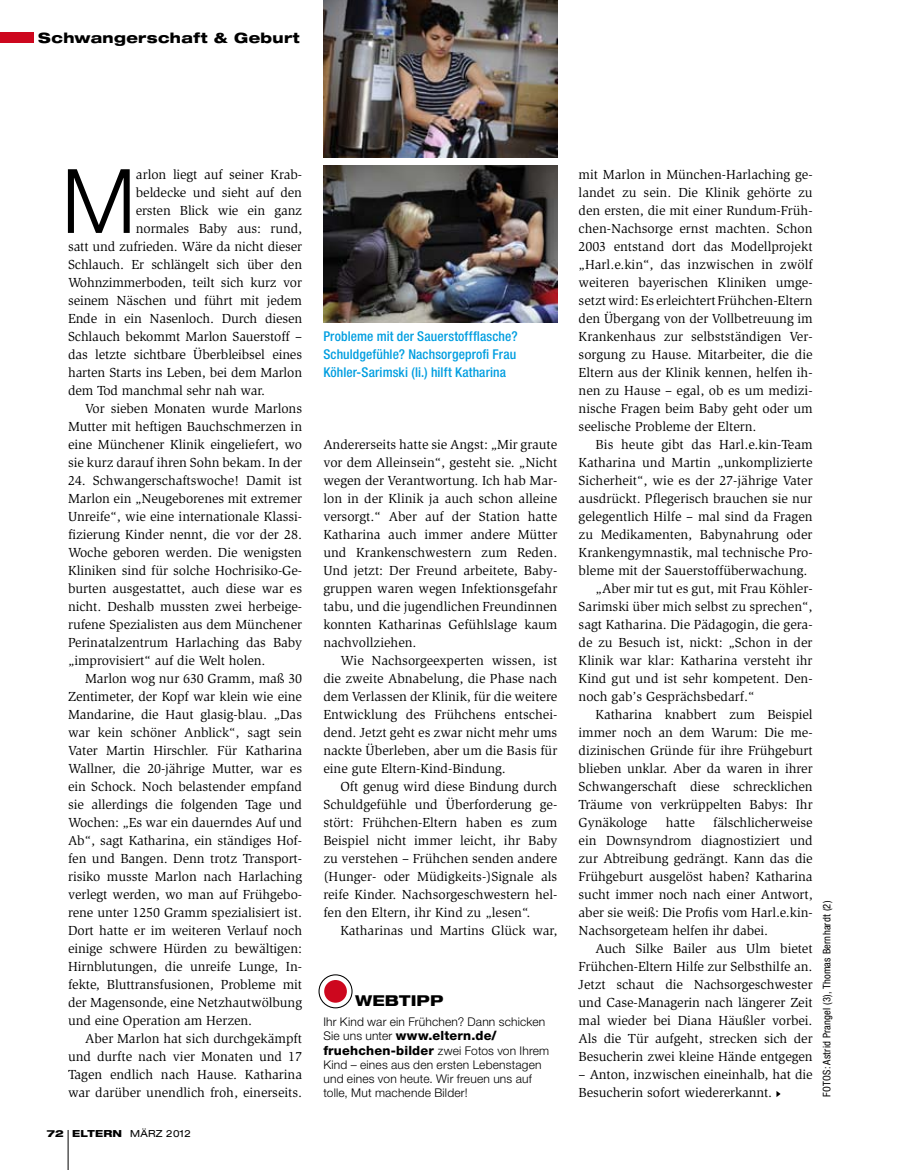
<style>
.page{position:relative;width:902px;height:1170px;background:#fff}
.page>*{position:absolute;margin:0;border:0;box-sizing:border-box;transform-origin:0 0}
.t1{font:300 89.1px "Helvetica Neue LT";color:#000}
.t2{font:800 expanded 15px "Helvetica Neue LT";letter-spacing:.01em;color:#000}
.t3{font:800 expanded 14.25px "Helvetica Neue LT";letter-spacing:.025em;color:#000}
.t4{font:13.5px/18px "Slimbach LT";letter-spacing:-.005em;color:#000;text-align:justify}
.t5{font:500 condensed 13.5px/18px "Helvetica Neue LT";letter-spacing:.01em;color:#009ee0;text-align:justify}
.t6{font:800 12.75px "Helvetica Neue LT";letter-spacing:.015em;color:#000}
.t7{font:300 12px/14.2px "Helvetica Neue LT";letter-spacing:.015em;color:#000}
.t8{font:condensed 10.5px "Helvetica Neue LT";letter-spacing:.02em;color:#000}
.t9{font:800 expanded 9.75px "Helvetica Neue LT";letter-spacing:.03em;color:#000}
.t10{font:expanded 9.75px "Helvetica Neue LT";letter-spacing:.03em;color:#000}
.s1{font-weight:300;font-size:12px}
.s2{font-weight:800;font-size:12.75px}
</style>
<div class="page">
<img style="left:323px;top:0;width:234px;height:157px">
<img style="left:323px;top:165px;width:234px;height:158px">
<hr style="left:68px;top:1129px;width:1px;height:40px;background:#000">
<svg style="left:776px;top:1091px;width:4px;height:5px"></svg>
<div style="left:318px;top:974px;width:34px;height:34px;border:1px solid #000;border-radius:50%"></div>
<div style="left:324px;top:979px;width:23px;height:23px;background:#cd071e;border-radius:50%"></div>
<div style="left:0;top:32px;width:34px;height:11px;background:#cd071e"></div>
<p class="t3" style="left:38px;top:28px;width:263px">Schwangerschaft &amp; Geburt</p>
<h1 class="t1" style="left:62px;top:147px;width:76px">M</h1>
<p class="t4" style="left:136px;top:165px;width:168px">arlon liegt auf seiner Krab-</p>
<p class="t4" style="left:136px;top:183px;width:168px">beldecke und sieht auf den</p>
<p class="t4" style="left:136px;top:201px;width:168px">ersten Blick wie ein ganz</p>
<p class="t4" style="left:136px;top:219px;width:168px">normales Baby aus: rund,</p>
<p class="t4" style="left:68px;top:237px;width:235px">satt und zufrieden. Wäre da nicht dieser</p>
<p class="t4" style="left:68px;top:255px;width:235px">Schlauch. Er schlängelt sich über den</p>
<p class="t4" style="left:68px;top:273px;width:235px">Wohnzimmerboden, teilt sich kurz vor</p>
<p class="t4" style="left:68px;top:291px;width:235px">seinem Näschen und führt mit jedem</p>
<p class="t4" style="left:68px;top:309px;width:235px">Ende in ein Nasenloch. Durch diesen</p>
<p class="t4" style="left:68px;top:327px;width:235px">Schlauch bekommt Marlon Sauerstoff –</p>
<p class="t4" style="left:68px;top:345px;width:235px">das letzte sichtbare Überbleibsel eines</p>
<p class="t4" style="left:68px;top:363px;width:235px">harten Starts ins Leben, bei dem Marlon</p>
<p class="t4" style="left:68px;top:381px;width:198px">dem Tod manchmal sehr nah war.</p>
<p class="t4" style="left:85px;top:399px;width:218px">Vor sieben Monaten wurde Marlons</p>
<p class="t4" style="left:68px;top:417px;width:235px">Mutter mit heftigen Bauchschmerzen in</p>
<p class="t4" style="left:68px;top:435px;width:235px">eine Münchener Klinik eingeliefert, wo</p>
<p class="t4" style="left:68px;top:453px;width:235px">sie kurz darauf ihren Sohn bekam. In der</p>
<p class="t4" style="left:68px;top:471px;width:235px">24. Schwangerschaftswoche! Damit ist Marlon ein „Neugeborenes mit extremer Unreife“, wie eine internationale Klassi&shy;fizierung Kinder nennt, die vor der 28.<br>Woche geboren werden. Die wenigsten Kliniken sind für solche Hochrisiko-Ge&shy;burten ausgestattet, auch diese war es nicht. Deshalb mussten zwei herbeige&shy;rufene Spezialisten aus dem Münchener Perinatalzentrum Harlaching das Baby „improvisiert“ auf die Welt holen.</p>
<p class="t4" style="left:68px;top:669px;width:235px;text-indent:17px">Marlon wog nur 630 Gramm, maß 30<br>Zentimeter, der Kopf war klein wie eine Mandarine, die Haut glasig-blau. „Das war kein schöner Anblick“, sagt sein Vater Martin Hirschler. Für Katharina Wallner, die 20-jährige Mutter, war es ein Schock. Noch belastender empfand sie allerdings die folgenden Tage und Wochen: „Es war ein dauerndes Auf und Ab“, sagt Katharina, ein ständiges Hof&shy;fen und Bangen. Denn trotz Transport&shy;risiko musste Marlon nach Harlaching verlegt werden, wo man auf Frühgebo&shy;rene unter 1250 Gramm spezialisiert ist.<br>Dort hatte er im weiteren Verlauf noch einige schwere Hürden zu bewältigen:<br>Hirnblutungen, die unreife Lunge, In&shy;fekte, Bluttransfusionen, Probleme mit der Magensonde, eine Netzhautwölbung und eine Operation am Herzen.</p>
<p class="t4" style="left:68px;top:1029px;width:235px;text-indent:17px">Aber Marlon hat sich durchgekämpft und durfte nach vier Monaten und 17<br>Tagen endlich nach Hause. Katharina war darüber unendlich froh, einerseits.</p>
<p class="t9" style="left:47px;top:1127px;width:67px">72 ELTERN</p>
<p class="t10" style="left:130px;top:1127px;width:62px">März 2012</p>
<p class="t5" style="left:323px;top:327px;width:196px">Probleme mit der Sauerstoffflasche?<br>Schuldgefühle? Nachsorgeprofi Frau Köhler-Sarimski (li.) hilft Katharina</p>
<p class="t4" style="left:323px;top:435px;width:235px">Andererseits hatte sie Angst: „Mir graute vor dem Alleinsein“, gesteht sie. „Nicht wegen der Verantwortung. Ich hab Mar&shy;lon in der Klinik ja auch schon alleine versorgt.“ Aber auf der Station hatte Katharina auch immer andere Mütter und Krankenschwestern zum Reden.<br>Und jetzt: Der Freund arbeitete, Baby&shy;gruppen waren wegen Infektionsgefahr tabu, und die jugendlichen Freundinnen konnten Katharinas Gefühlslage kaum nachvollziehen.</p>
<p class="t4" style="left:323px;top:651px;width:235px;text-indent:17px">Wie Nachsorgeexperten wissen, ist die zweite Abnabelung, die Phase nach dem Verlassen der Klinik, für die weitere Entwicklung des Frühchens entschei&shy;dend. Jetzt geht es zwar nicht mehr ums nackte Überleben, aber um die Basis für eine gute Eltern-Kind-Bindung.</p>
<p class="t4" style="left:323px;top:777px;width:235px;text-indent:17px">Oft genug wird diese Bindung durch Schuldgefühle und Überforderung ge&shy;stört: Frühchen-Eltern haben es zum Beispiel nicht immer leicht, ihr Baby zu verstehen – Frühchen senden andere (Hunger- oder Müdigkeits-)Signale als reife Kinder. Nachsorgeschwestern hel&shy;fen den Eltern, ihr Kind zu „lesen“.</p>
<p class="t4" style="left:340px;top:921px;width:218px">Katharinas und Martins Glück war,</p>
<p class="t2" style="left:355px;top:991px;width:90px">WEBTIPP</p>
<p class="t7" style="left:323px;top:1014px;width:223px">Ihr Kind war ein Frühchen? Dann schicken</p>
<p class="t6" style="left:323px;top:1028px;width:175px"><span class="s1">Sie uns unter</span> www.eltern.de/</p>
<p class="t7" style="left:323px;top:1042px;width:227px"><span class="s2">fruehchen-bilder</span> zwei Fotos von Ihrem Kind – eines aus den ersten Lebenstagen und eines von heute. Wir freuen uns auf tolle, Mut machende Bilder!</p>
<p class="t4" style="left:578px;top:165px;width:235px">mit Marlon in München-Harlaching ge&shy;landet zu sein. Die Klinik gehörte zu den ersten, die mit einer Rundum-Früh&shy;chen-Nachsorge ernst machten. Schon 2003 entstand dort das Modellprojekt „Harl.e.kin“, das inzwischen in zwölf weiteren bayerischen Kliniken umge&shy;setzt wird: Es erleichtert Frühchen-Eltern den Übergang von der Vollbetreuung im Krankenhaus zur selbstständigen Ver&shy;sorgung zu Hause. Mitarbeiter, die die Eltern aus der Klinik kennen, helfen ih&shy;nen zu Hause – egal, ob es um medizi&shy;nische Fragen beim Baby geht oder um seelische Probleme der Eltern.</p>
<p class="t4" style="left:595px;top:435px;width:218px">Bis heute gibt das Harl.e.kin-Team</p>
<p class="t4" style="left:578px;top:453px;width:235px">Katharina und Martin „unkomplizierte</p>
<p class="t4" style="left:578px;top:471px;width:235px">Sicherheit“, wie es der 27-jährige Vater</p>
<p class="t4" style="left:578px;top:489px;width:235px">ausdrückt. Pflegerisch brauchen sie nur</p>
<p class="t4" style="left:578px;top:507px;width:235px">gelegentlich Hilfe – mal sind da Fragen</p>
<p class="t4" style="left:578px;top:525px;width:235px">zu Medikamenten, Babynahrung oder</p>
<p class="t4" style="left:578px;top:543px;width:235px">Krankengymnastik, mal technische Pro-</p>
<p class="t4" style="left:578px;top:561px;width:230px">bleme mit der Sauerstoffüberwachung.</p>
<p class="t4" style="left:595px;top:579px;width:218px">„Aber mir tut es gut, mit Frau Köhler-</p>
<p class="t4" style="left:578px;top:597px;width:235px">Sarimski über mich selbst zu sprechen“,</p>
<p class="t4" style="left:578px;top:615px;width:235px">sagt Katharina. Die Pädagogin, die gera-</p>
<p class="t4" style="left:578px;top:633px;width:235px">de zu Besuch ist, nickt: „Schon in der</p>
<p class="t4" style="left:578px;top:651px;width:235px">Klinik war klar: Katharina versteht ihr</p>
<p class="t4" style="left:578px;top:669px;width:235px">Kind gut und ist sehr kompetent. Den-</p>
<p class="t4" style="left:578px;top:687px;width:177px">noch gab’s Gesprächsbedarf.“</p>
<p class="t4" style="left:595px;top:705px;width:218px">Katharina knabbert zum Beispiel</p>
<p class="t4" style="left:578px;top:723px;width:235px">immer noch an dem Warum: Die me-</p>
<p class="t4" style="left:578px;top:741px;width:235px">dizinischen Gründe für ihre Frühgeburt</p>
<p class="t4" style="left:578px;top:759px;width:235px">blieben unklar. Aber da waren in ihrer</p>
<p class="t4" style="left:578px;top:777px;width:235px">Schwangerschaft diese schrecklichen</p>
<p class="t4" style="left:578px;top:795px;width:235px">Träume von verkrüppelten Babys: Ihr</p>
<p class="t4" style="left:578px;top:813px;width:70px">Gynäkologe</p>
<p class="t4" style="left:665px;top:813px;width:31px">hatte</p>
<p class="t4" style="left:578px;top:813px;width:235px;text-indent:135px">fälschlicherweise ein Downsyndrom diagnostiziert und zur Abtreibung gedrängt. Kann das die Frühgeburt ausgelöst haben? Katharina sucht immer noch nach einer Antwort, aber sie weiß: Die Profis vom Harl.e.kin-Nachsorgeteam helfen ihr dabei.</p>
<p class="t4" style="left:578px;top:939px;width:235px;text-indent:17px">Auch Silke Bailer aus Ulm bietet Frühchen-Eltern Hilfe zur Selbsthilfe an.<br>Jetzt schaut die Nachsorgeschwester und Case-Managerin nach längerer Zeit mal wieder bei Diana Häußler vorbei.<br>Als die Tür aufgeht, strecken sich der Besucherin zwei kleine Hände entgegen</p>
<p class="t4" style="left:578px;top:1065px;width:235px">– Anton, inzwischen eineinhalb, hat die<br>Besucherin sofort wiedererkannt.</p>
<p class="t8" style="left:820px;top:1096px;width:197px;rotate:-90deg">FOTOS: Astrid Prangel (3), Thomas Bernhardt (2)</p>
</div>
